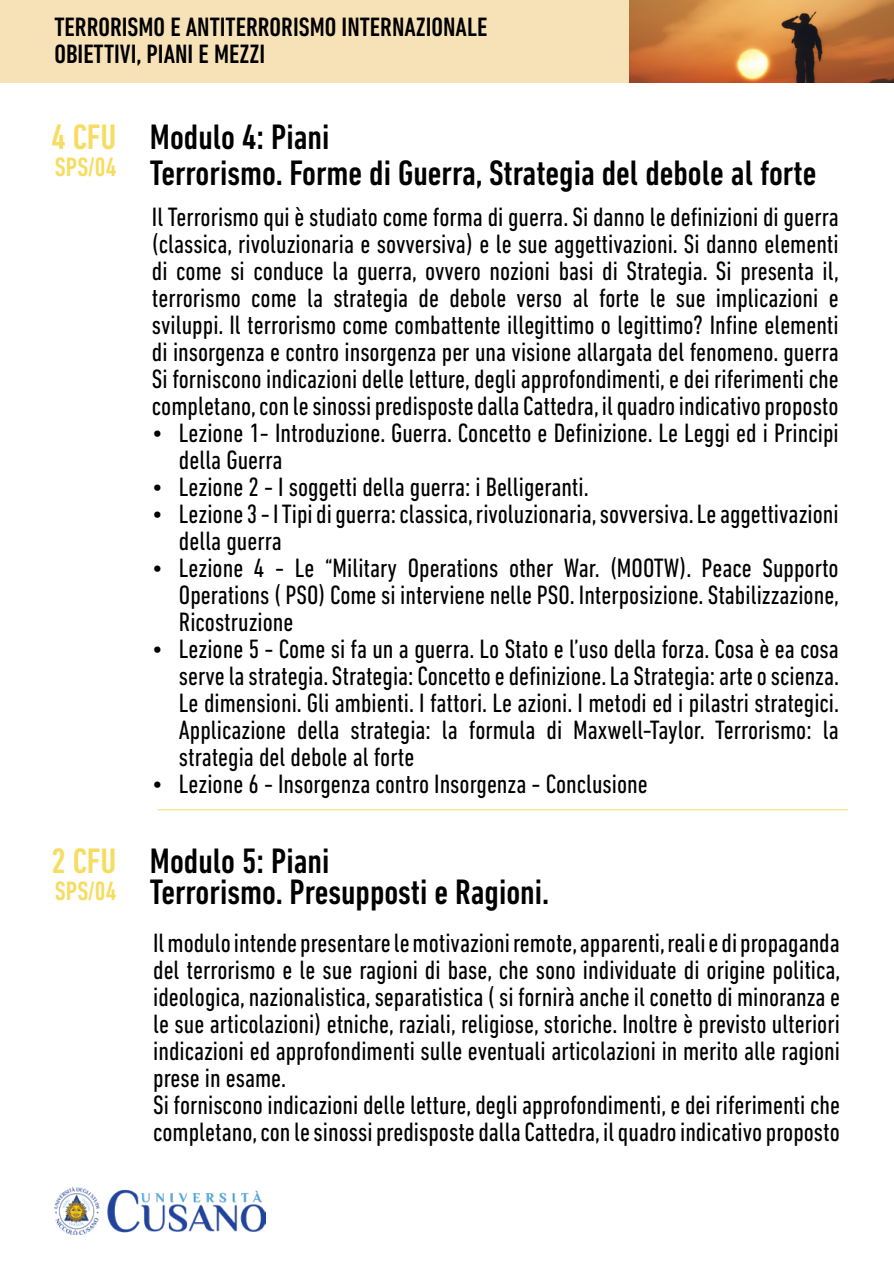
<style>
.page{position:relative;width:894px;height:1264px;background:#fff}
.page>*{position:absolute;margin:0;border:0;box-sizing:border-box;transform-origin:0 0}
.t1{font:500 condensed 36px "DIN Next LT Pro";color:#000}
.t2{font:500 condensed 36px "DIN Next LT Pro";color:#f6dc61}
.t3{font:condensed 27px/27px "DIN Next LT Pro";color:#000;text-align:justify}
.t4{font:500 condensed 27px "DIN Next LT Pro";color:#000}
.t5{font:500 condensed 27px "DIN Next LT Pro";color:#f6dc61}
</style>
<div class="page">
<img style="left:54px;top:1187px;width:211px;height:47px">
<div style="left:0;top:0;width:893px;height:83px;background:#f7e1b7"></div>
<hr style="left:158px;top:809px;width:690px;height:1px;background:#f6dd63">
<img style="left:630px;top:0;width:263px;height:83px">
<p class="t4" style="left:54px;top:11px;width:434px">TERRORISMO E ANTITERRORISMO INTERNAZIONALE</p>
<p class="t4" style="left:54px;top:38px;width:212px">OBIETTIVI, PIANI E MEZZI</p>
<p class="t2" style="left:52px;top:117px;width:66px">4 CFU</p>
<p class="t5" style="left:55px;top:152px;width:63px">SPS/04</p>
<p class="t2" style="left:52px;top:840px;width:66px">2 CFU</p>
<p class="t5" style="left:55px;top:875px;width:63px">SPS/04</p>
<p class="t1" style="left:150px;top:117px;width:181px">Modulo 4: Piani</p>
<p class="t1" style="left:150px;top:153px;width:667px">Terrorismo. Forme di Guerra, Strategia del debole al forte</p>
<p class="t3" style="left:152px;top:203px;width:688px">Il Terrorismo qui è studiato come forma di guerra. Si danno le definizioni di guerra (classica, rivoluzionaria e sovversiva) e le sue aggettivazioni. Si danno elementi di come si conduce la guerra, ovvero nozioni basi di Strategia. Si presenta il, terrorismo come la strategia de debole verso al forte le sue implicazioni e sviluppi. Il terrorismo come combattente illegittimo o legittimo? Infine elementi di insorgenza e contro insorgenza per una visione allargata del fenomeno. guerra Si forniscono indicazioni delle letture, degli approfondimenti, e dei riferimenti che completano, con le sinossi predisposte dalla Cattedra, il quadro indicativo proposto</p>
<p class="t3" style="left:179px;top:419px;width:661px;text-indent:-27px">• Lezione 1- Introduzione. Guerra. Concetto e Definizione. Le Leggi ed i Principi della Guerra</p>
<p class="t3" style="left:152px;top:473px;width:438px">• Lezione 2 - I soggetti della guerra: i Belligeranti.</p>
<p class="t3" style="left:179px;top:500px;width:661px;text-indent:-27px">• Lezione 3 - I Tipi di guerra: classica, rivoluzionaria, sovversiva. Le aggettivazioni della guerra</p>
<p class="t3" style="left:179px;top:554px;width:661px;text-indent:-27px">• Lezione 4 - Le “Military Operations other War. (MOOTW). Peace Supporto Operations ( PSO) Come si interviene nelle PSO. Interposizione. Stabilizzazione, Ricostruzione</p>
<p class="t3" style="left:179px;top:635px;width:661px;text-indent:-27px">• Lezione 5 - Come si fa un a guerra. Lo Stato e l’uso della forza. Cosa è ea cosa serve la strategia. Strategia: Concetto e definizione. La Strategia: arte o scienza.<br>Le dimensioni. Gli ambienti. I fattori. Le azioni. I metodi ed i pilastri strategici.<br>Applicazione della strategia: la formula di Maxwell-Taylor. Terrorismo: la strategia del debole al forte</p>
<p class="t3" style="left:152px;top:770px;width:497px">• Lezione 6 - Insorgenza contro Insorgenza - Conclusione</p>
<p class="t1" style="left:150px;top:840px;width:181px">Modulo 5: Piani</p>
<p class="t1" style="left:150px;top:871px;width:401px">Terrorismo. Presupposti e Ragioni.</p>
<p class="t3" style="left:153px;top:929px;width:688px">Il modulo intende presentare le motivazioni remote, apparenti, reali e di propaganda del terrorismo e le sue ragioni di base, che sono individuate di origine politica, ideologica, nazionalistica, separatistica ( si fornirà anche il conetto di minoranza e le sue articolazioni) etniche, raziali, religiose, storiche. Inoltre è previsto ulteriori indicazioni ed approfondimenti sulle eventuali articolazioni in merito alle ragioni prese in esame.</p>
<p class="t3" style="left:153px;top:1091px;width:688px">Si forniscono indicazioni delle letture, degli approfondimenti, e dei riferimenti che completano, con le sinossi predisposte dalla Cattedra, il quadro indicativo proposto</p>
</div>
